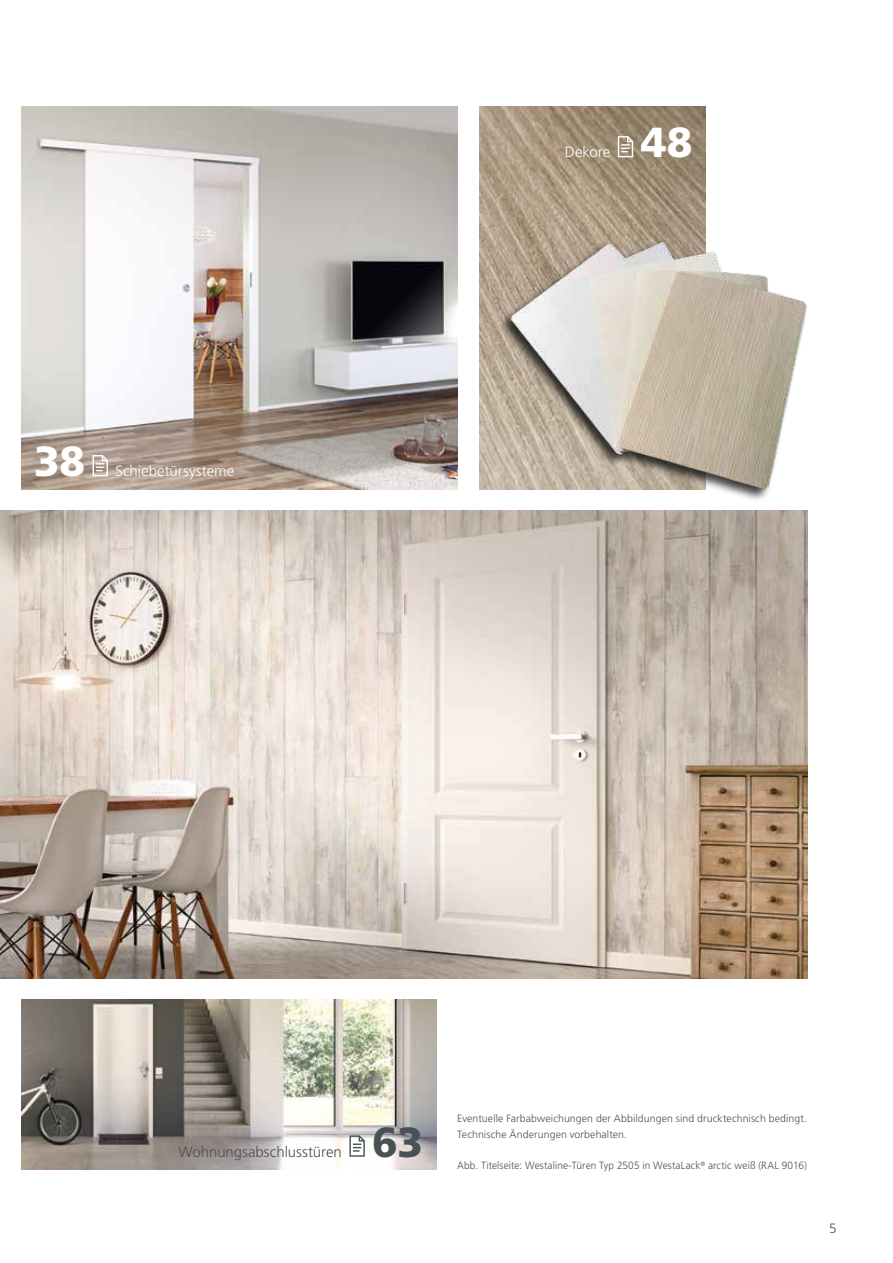
<style>
.page{position:relative;width:893px;height:1263px;background:#fff}
.page>*{position:absolute;margin:0;border:0;box-sizing:border-box;transform-origin:0 0}
.t1{font:900 42px "Frutiger LT Pro";color:#fff}
.t2{font:900 42px "Frutiger LT Pro";color:#485156}
.t3{font:300 15px "Frutiger LT Pro";color:#fff}
.t4{font:300 15px "Frutiger LT Pro";letter-spacing:-.005em;color:#485156}
.t5{font:300 13.5px "Frutiger LT Pro";color:#485156}
.t6{font:300 10.5px/15.9px "Frutiger LT Pro";letter-spacing:.01em;color:#485156}
.t7{font:300 10.5px "Frutiger LT Pro";letter-spacing:.01em;color:#485156;scale:.96 1}
</style>
<div class="page">
<img style="left:0;top:510px;width:808px;height:468px">
<img style="left:21px;top:106px;width:436px;height:383px">
<img style="left:479px;top:106px;width:226px;height:383px">
<img style="left:21px;top:999px;width:416px;height:170px">
<img style="left:497px;top:228px;width:310px;height:267px">
<svg style="left:92px;top:454px;width:17px;height:23px"></svg>
<svg style="left:617px;top:135px;width:17px;height:23px"></svg>
<svg style="left:349px;top:1134px;width:17px;height:23px"></svg>
<h1 class="t1" style="left:34px;top:436px;width:53px">38</h1>
<h2 class="t3" style="left:115px;top:462px;width:120px">Schiebetürsysteme</h2>
<h2 class="t3" style="left:565px;top:143px;width:47px">Dekore</h2>
<h1 class="t1" style="left:641px;top:117px;width:53px">48</h1>
<h2 class="t4" style="left:179px;top:1143px;width:165px">Wohnungsabschlusstüren</h2>
<h1 class="t2" style="left:372px;top:1116px;width:52px">63</h1>
<p class="t6" style="left:457px;top:1110px;width:351px">Eventuelle Farbabweichungen der Abbildungen sind drucktechnisch bedingt.<br>Technische Änderungen vorbehalten.</p>
<p class="t7" style="left:457px;top:1160px;width:366px">Abb. Titelseite: Westaline-Türen Typ 2505 in WestaLack<sup>®</sup> arctic weiß (RAL 9016)</p>
<p class="t5" style="left:829px;top:1221px;width:9px">5</p>
</div>
